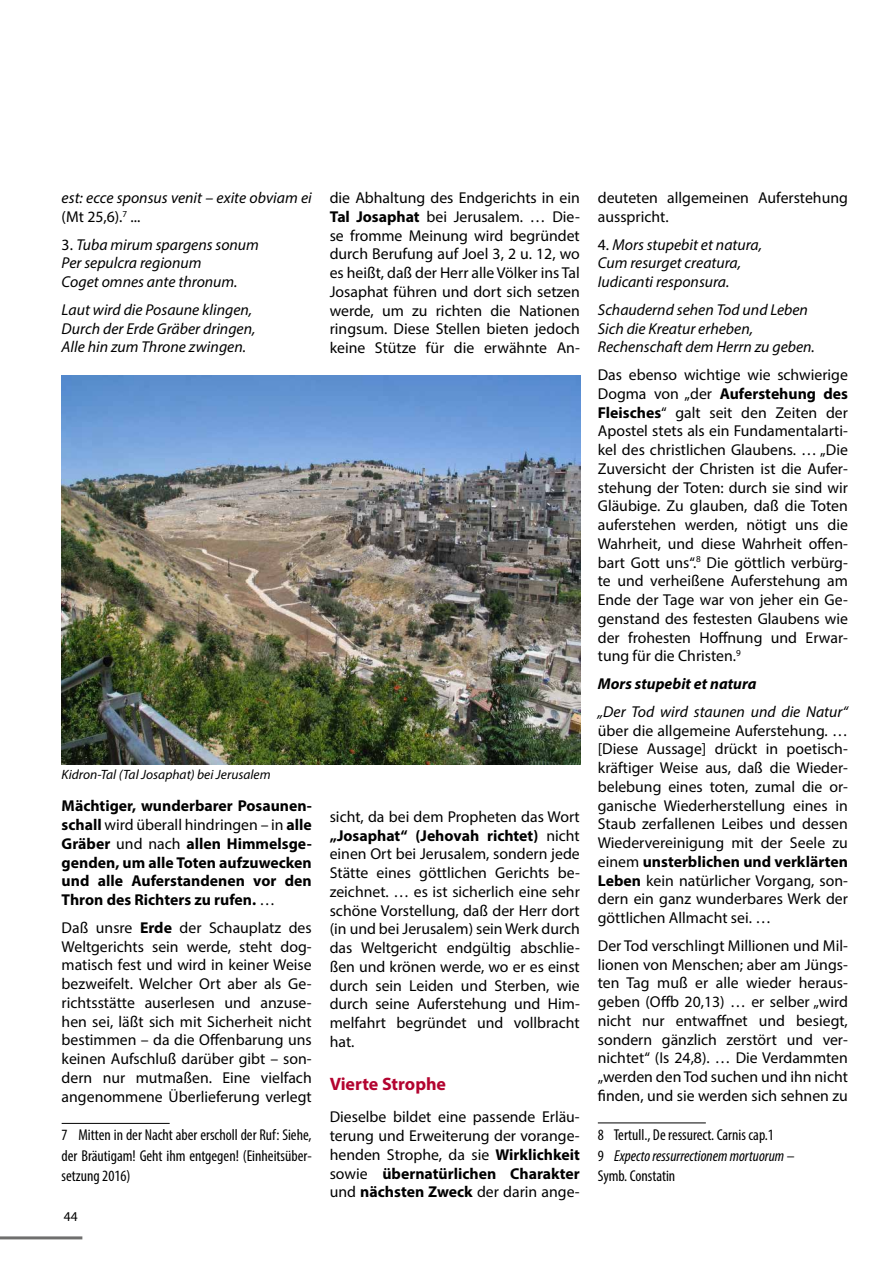
<style>
.page{position:relative;width:893px;height:1263px;background:#fff}
.page>*{position:absolute;margin:0;border:0;box-sizing:border-box;transform-origin:0 0}
.t1{font:700 18px "Myriad Pro";color:#b30430}
.t2{font:15.75px/18.8px "Myriad Pro";color:#000;text-align:justify}
.t3{font:italic 15.75px/18.8px "Myriad Pro";color:#000}
.t4{font:condensed 15.75px/20.2px "Myriad Pro";color:#000;text-align:justify}
.t5{font:700 15.75px/18.8px "Myriad Pro";color:#000;text-align:justify}
.t6{font:italic 700 15.75px "Myriad Pro";color:#000}
.t7{font:italic 13.5px "Myriad Pro";color:#000}
.t8{font:13.5px "Myriad Pro";color:#000}
.s1{font-style:normal}
.s2{font-weight:400}
.s3{font-weight:700}
.s4{font-style:italic}
</style>
<div class="page">
<hr style="left:0;top:1236px;width:82px;height:3px;background:#6f6f6e">
<hr style="left:62px;top:1123px;width:108px;height:1px;background:#000">
<hr style="left:598px;top:1122px;width:108px;height:1px;background:#000">
<img style="left:62px;top:375px;width:518px;height:389px">
<p class="t3" style="left:62px;top:188px;width:252px">est: ecce sponsus venit – exite obviam ei <span class="s1">(Mt 25,6).</span><sup>7</sup> <span class="s1">...</span></p>
<p class="t3" style="left:62px;top:235px;width:199px"><span class="s1">3.</span> Tuba mirum spargens sonum<br>Per sepulcra regionum<br>Coget omnes ante thronum.</p>
<p class="t3" style="left:62px;top:300px;width:195px">Laut wird die Posaune klingen,<br>Durch der Erde Gräber dringen,<br>Alle hin zum Throne zwingen.</p>
<p class="t7" style="left:62px;top:766px;width:210px">Kidron-Tal (Tal Josaphat) bei Jerusalem</p>
<p class="t5" style="left:62px;top:796px;width:252px">Mächtiger, wunderbarer Posaunen&shy;schall <span class="s2">wird überall hindringen – in</span> alle Gräber <span class="s2">und nach</span> allen Himmelsge&shy;genden, um alle Toten aufzuwecken und alle Auferstandenen vor den Thron des Richters zu rufen. <span class="s2">…</span></p>
<p class="t2" style="left:62px;top:918px;width:252px">Daß unsre <span class="s3">Erde</span> der Schauplatz des Weltgerichts sein werde, steht dog&shy;matisch fest und wird in keiner Weise bezweifelt. Welcher Ort aber als Ge&shy;richtsstätte auserlesen und anzuse&shy;hen sei, läßt sich mit Sicherheit nicht bestimmen – da die Offenbarung uns keinen Aufschluß darüber gibt – son&shy;dern nur mutmaßen. Eine vielfach angenommene Überlieferung verlegt</p>
<p class="t4" style="left:62px;top:1125px;width:252px">7 Mitten in der Nacht aber erscholl der Ruf: Siehe, der Bräutigam! Geht ihm entgegen! (Einheitsüber&shy;setzung 2016)</p>
<p class="t8" style="left:64px;top:1208px;width:15px">44</p>
<p class="t2" style="left:330px;top:188px;width:252px">die Abhaltung des Endgerichts in ein <span class="s3">Tal Josaphat</span> bei Jerusalem. … Die&shy;se fromme Meinung wird begründet durch Berufung auf Joel 3, 2 u. 12, wo es heißt, daß der Herr alle Völker ins Tal Josaphat führen und dort sich setzen werde, um zu richten die Nationen ringsum. Diese Stellen bieten jedoch keine Stütze für die erwähnte An-</p>
<p class="t2" style="left:330px;top:807px;width:252px">sicht, da bei dem Propheten das Wort <span class="s3">„Josaphat“ (Jehovah richtet)</span> nicht einen Ort bei Jerusalem, sondern jede Stätte eines göttlichen Gerichts be&shy;zeichnet. … es ist sicherlich eine sehr schöne Vorstellung, daß der Herr dort (in und bei Jerusalem) sein Werk durch das Weltgericht endgültig abschlie&shy;ßen und krönen werde, wo er es einst durch sein Leiden und Sterben, wie durch seine Auferstehung und Him&shy;melfahrt begründet und vollbracht hat.</p>
<p class="t1" style="left:330px;top:1072px;width:118px">Vierte Strophe</p>
<p class="t2" style="left:330px;top:1107px;width:252px">Dieselbe bildet eine passende Erläu&shy;terung und Erweiterung der vorange&shy;henden Strophe, da sie <span class="s3">Wirklichkeit </span>sowie <span class="s3">übernatürlichen Charakter </span>und <span class="s3">nächsten Zweck</span> der darin ange-</p>
<p class="t2" style="left:598px;top:188px;width:252px">deuteten allgemeinen Auferstehung ausspricht.</p>
<p class="t3" style="left:598px;top:235px;width:166px"><span class="s1">4.</span> Mors stupebit et natura,<br>Cum resurget creatura,<br>Iudicanti responsura.</p>
<p class="t3" style="left:598px;top:300px;width:219px">Schaudernd sehen Tod und Leben<br>Sich die Kreatur erheben,<br>Rechenschaft dem Herrn zu geben.</p>
<p class="t2" style="left:598px;top:365px;width:252px">Das ebenso wichtige wie schwierige Dogma von „der <span class="s3">Auferstehung des Fleisches</span>“ galt seit den Zeiten der Apostel stets als ein Fundamentalarti&shy;kel des christlichen Glaubens. … „Die Zuversicht der Christen ist die Aufer&shy;stehung der Toten: durch sie sind wir Gläubige. Zu glauben, daß die Toten auferstehen werden, nötigt uns die Wahrheit, und diese Wahrheit offen&shy;bart Gott uns“.<sup>8</sup> Die göttlich verbürg&shy;te und verheißene Auferstehung am Ende der Tage war von jeher ein Ge&shy;genstand des festesten Glaubens wie der frohesten Hoffnung und Erwar&shy;tung für die Christen.<sup>9</sup></p>
<p class="t6" style="left:598px;top:674px;width:160px">Mors stupebit et natura</p>
<p class="t3" style="left:598px;top:702px;width:252px">„Der Tod wird staunen und die Natur“</p>
<p class="t2" style="left:598px;top:721px;width:252px">über die allgemeine Auferstehung. … [Diese Aussage] drückt in poetisch&shy;kräftiger Weise aus, daß die Wieder&shy;belebung eines toten, zumal die or&shy;ganische Wiederherstellung eines in Staub zerfallenen Leibes und dessen Wiedervereinigung mit der Seele zu einem <span class="s3">unsterblichen und verklärten Leben</span> kein natürlicher Vorgang, son&shy;dern ein ganz wunderbares Werk der göttlichen Allmacht sei. …</p>
<p class="t2" style="left:598px;top:936px;width:252px">Der Tod verschlingt Millionen und Mil&shy;lionen von Menschen; aber am Jüngs&shy;ten Tag muß er alle wieder heraus&shy;geben (Offb 20,13) … er selber „wird nicht nur entwaffnet und besiegt, sondern gänzlich zerstört und ver&shy;nichtet“ (Is 24,8). … Die Verdammten „werden den Tod suchen und ihn nicht finden, und sie werden sich sehnen zu</p>
<p class="t4" style="left:598px;top:1125px;width:198px;text-align:left">8 Tertull., De ressurect. Carnis cap.1<br>9 <span class="s4">Expecto ressurrectionem mortuorum</span> –<br>Symb. Constatin</p>
</div>
